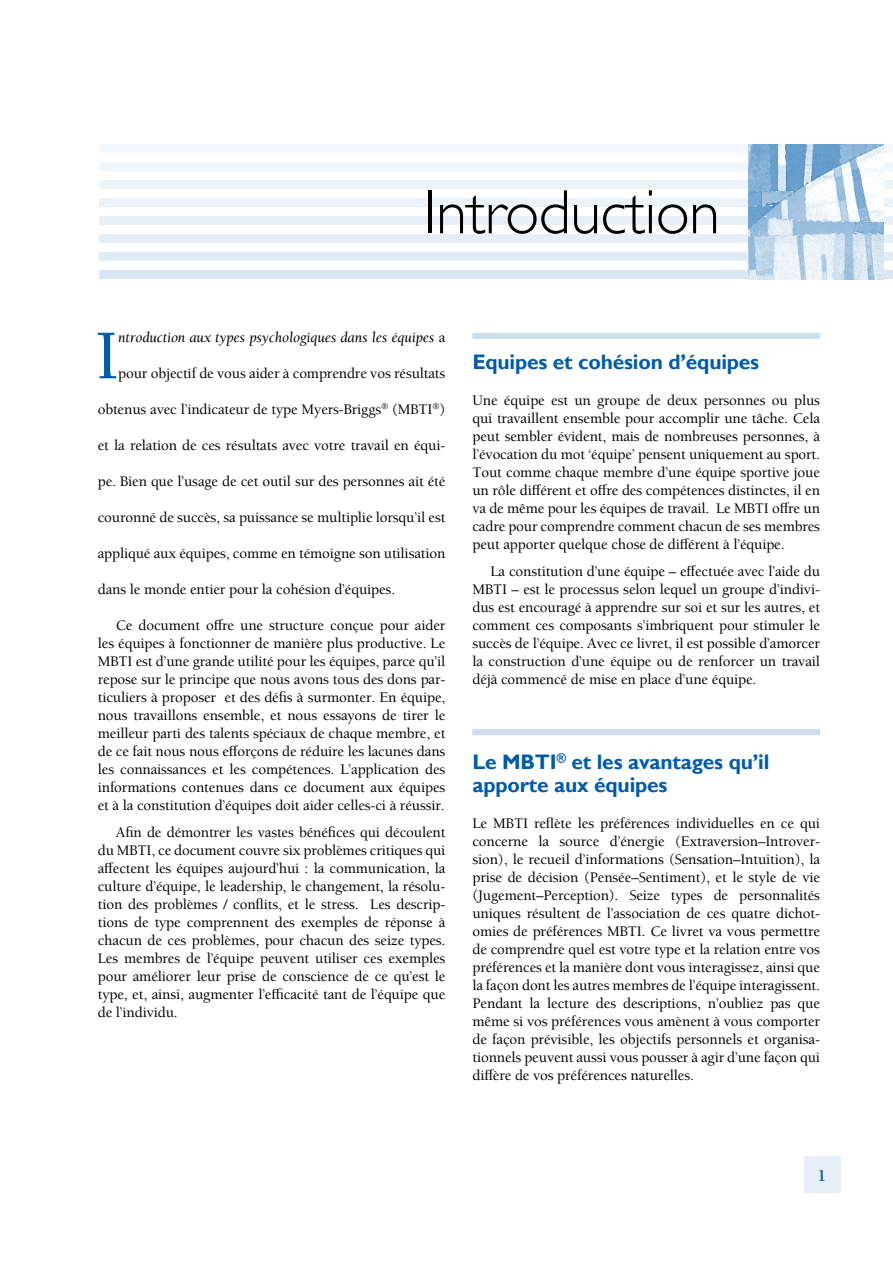
<style>
.page{position:relative;width:893px;height:1263px;background:#fff}
.page>*{position:absolute;margin:0;border:0;box-sizing:border-box;transform-origin:0 0}
.t1{font:500 71.7px "Berkeley Pro";color:#005cab}
.t2{font:300 63px "Gill Alt One";letter-spacing:-.01em;color:#000}
.t3{font:700 21px/22.5px "Gill Alt One";letter-spacing:-.01em;color:#005cab}
.t4{font:700 16.5px "Berkeley Pro";color:#005cab}
.t5{font:500 15px/18px "Berkeley Pro";letter-spacing:-.01em;color:#000;text-align:justify}
.t6{font:italic 15px "Berkeley Pro";letter-spacing:-.01em;color:#000}
.s1{font-weight:500;font-style:normal}
</style>
<div class="page">
<div style="left:99px;top:162px;width:794px;height:9px;background:#f0f5fa"></div>
<div style="left:99px;top:144px;width:794px;height:9px;background:#f2f7fb"></div>
<div style="left:99px;top:180px;width:794px;height:9px;background:#edf4f9"></div>
<div style="left:99px;top:198px;width:794px;height:9px;background:#ebf2f8"></div>
<div style="left:99px;top:216px;width:794px;height:9px;background:#e8f0f7"></div>
<div style="left:99px;top:234px;width:794px;height:9px;background:#e6eff7"></div>
<div style="left:99px;top:252px;width:794px;height:9px;background:#e0ebf5"></div>
<div style="left:99px;top:270px;width:794px;height:9px;background:#d9e7f2"></div>
<div style="left:472px;top:729px;width:348px;height:6px;background:#ccdeee"></div>
<div style="left:804px;top:1157px;width:36px;height:36px;background:#e6eff7"></div>
<img style="left:748px;top:144px;width:135px;height:135px">
<div style="left:472px;top:333px;width:348px;height:6px;background:#ccdeee"></div>
<h2 class="t2" style="left:424px;top:175px;width:298px">Introduction</h2>
<h1 class="t1" style="left:95px;top:315px;width:25px">I</h1>
<p class="t6" style="left:118px;top:329px;width:329px">ntroduction aux types psychologiques dans les équipes <span class="s1">a</span></p>
<p class="t5" style="left:118px;top:365px;width:329px">pour objectif de vous aider à comprendre vos résultats</p>
<p class="t5" style="left:98px;top:401px;width:349px">obtenus avec l’indicateur de type Myers-Briggs<sup>®</sup> (MBTI<sup>®</sup>)</p>
<p class="t5" style="left:98px;top:437px;width:349px">et la relation de ces résultats avec votre travail en équi-</p>
<p class="t5" style="left:98px;top:473px;width:349px">pe. Bien que l’usage de cet outil sur des personnes ait été</p>
<p class="t5" style="left:98px;top:509px;width:349px">couronné de succès, sa puissance se multiplie lorsqu’il est</p>
<p class="t5" style="left:98px;top:545px;width:349px">appliqué aux équipes, comme en témoigne son utilisation</p>
<p class="t5" style="left:98px;top:581px;width:299px">dans le monde entier pour la cohésion d’équipes.</p>
<p class="t5" style="left:98px;top:617px;width:349px;text-indent:18px">Ce document offre une structure conçue pour aider les équipes à fonctionner de manière plus productive. Le MBTI est d’une grande utilité pour les équipes, parce qu’il repose sur le principe que nous avons tous des dons par&shy;ticuliers à proposer et des défis à surmonter. En équipe, nous travaillons ensemble, et nous essayons de tirer le meilleur parti des talents spéciaux de chaque membre, et de ce fait nous nous efforçons de réduire les lacunes dans les connaissances et les compétences. L’application des informations contenues dans ce document aux équipes et à la constitution d’équipes doit aider celles-ci à réussir.</p>
<p class="t5" style="left:98px;top:824px;width:349px;text-indent:18px">Afin de démontrer les vastes bénéfices qui découlent du MBTI, ce document couvre six problèmes critiques qui affectent les équipes aujourd’hui : la communication, la culture d’équipe, le leadership, le changement, la résolu&shy;tion des problèmes / conflits, et le stress. Les descrip&shy;tions de type comprennent des exemples de réponse à chacun de ces problèmes, pour chacun des seize types.<br>Les membres de l’équipe peuvent utiliser ces exemples pour améliorer leur prise de conscience de ce qu’est le type, et, ainsi, augmenter l’efficacité tant de l’équipe que de l’individu.</p>
<h3 class="t3" style="left:472px;top:350px;width:288px">Equipes et cohésion d’équipes</h3>
<p class="t5" style="left:472px;top:391px;width:349px">Une équipe est un groupe de deux personnes ou plus qui travaillent ensemble pour accomplir une tâche. Cela peut sembler évident, mais de nombreuses personnes, à l’évocation du mot ‘équipe’ pensent uniquement au sport.<br>Tout comme chaque membre d’une équipe sportive joue un rôle différent et offre des compétences distinctes, il en va de même pour les équipes de travail. Le MBTI offre un cadre pour comprendre comment chacun de ses membres peut apporter quelque chose de différent à l’équipe.</p>
<p class="t5" style="left:472px;top:562px;width:349px;text-indent:18px">La constitution d’une équipe – effectuée avec l’aide du MBTI – est le processus selon lequel un groupe d’indivi&shy;dus est encouragé à apprendre sur soi et sur les autres, et comment ces composants s’imbriquent pour stimuler le succès de l’équipe. Avec ce livret, il est possible d’amorcer la construction d’une équipe ou de renforcer un travail déjà commencé de mise en place d’une équipe.</p>
<h3 class="t3" style="left:472px;top:751px;width:298px">Le MBTI<sup>®</sup> et les avantages qu’il apporte aux équipes</h3>
<p class="t5" style="left:472px;top:814px;width:349px">Le MBTI reflète les préférences individuelles en ce qui concerne la source d’énergie (Extraversion–Introver&shy;sion), le recueil d’informations (Sensation–Intuition), la prise de décision (Pensée–Sentiment), et le style de vie (Jugement–Perception). Seize types de personnalités uniques résultent de l’association de ces quatre dichot&shy;omies de préférences MBTI. Ce livret va vous permettre de comprendre quel est votre type et la relation entre vos préférences et la manière dont vous interagissez, ainsi que la façon dont les autres membres de l’équipe interagissent.<br>Pendant la lecture des descriptions, n’oubliez pas que même si vos préférences vous amènent à vous comporter de façon prévisible, les objectifs personnels et organisa&shy;tionnels peuvent aussi vous pousser à agir d’une façon qui diffère de vos préférences naturelles.</p>
<p class="t4" style="left:818px;top:1166px;width:10px">1</p>
</div>
